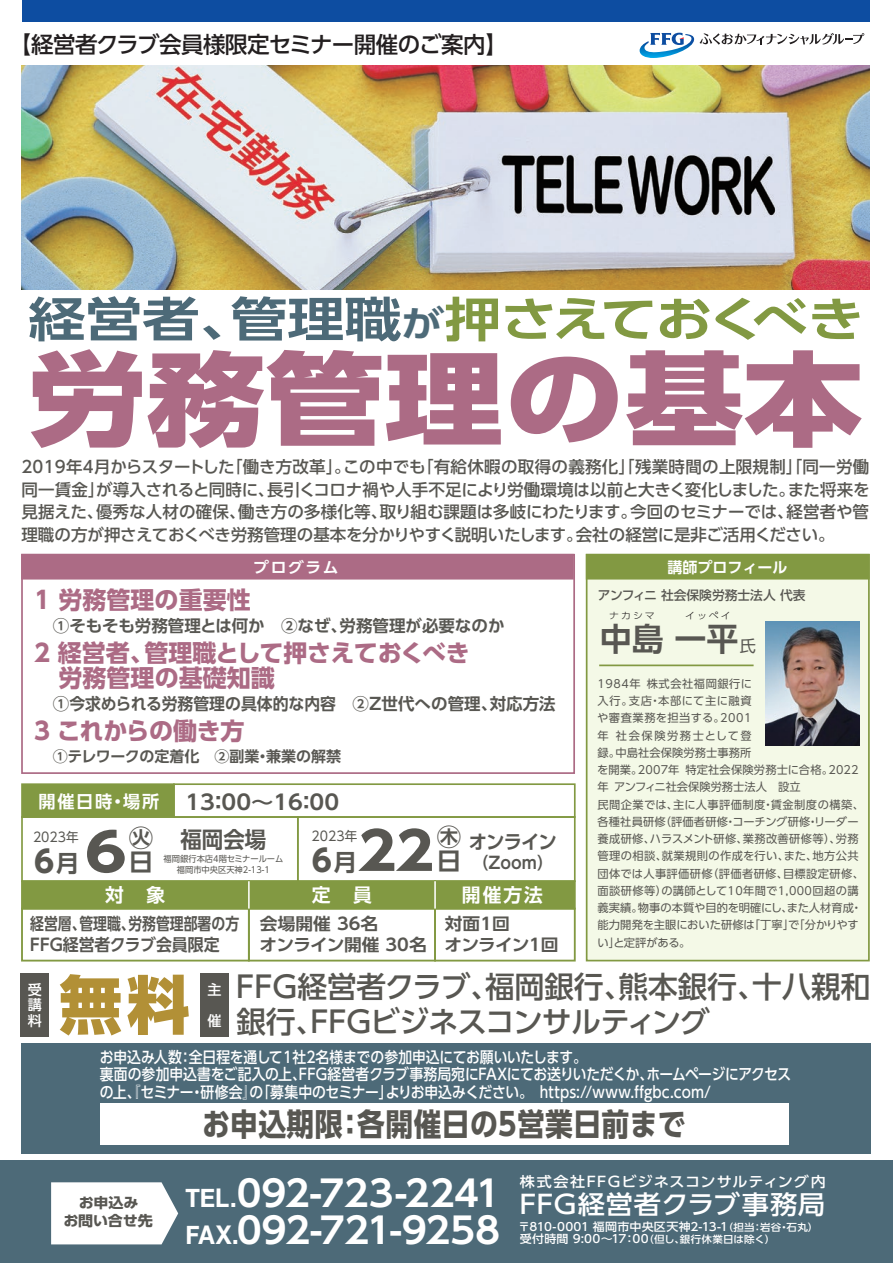
<style>
.page{position:relative;width:893px;height:1263px;background:#fff}
.page>*{position:absolute;margin:0;border:0;box-sizing:border-box;transform-origin:0 0}
.t1{font:800 101.7px "UD Shin Go Pr 6 N";color:#ac6b85;scale:1.17 1}
.t2{font:800 63.15px "UD Shin Go Pro";color:#b29036}
.t3{font:700 51.9px "UD Shin Go Pro";color:#585752;scale:1.11 1}
.t4{font:700 51.9px "UD Shin Go Pro";color:#585752;scale:1.22 1}
.t5{font:700 47.4px "UD Shin Go Pr 6 N De";letter-spacing:-.015em;color:#829942;scale:1.2 1}
.t6{font:700 35.7px/36.8px "UD Shin Go Pro De";letter-spacing:-.015em;color:#fff;scale:1.05 1}
.t7{font:700 31.95px "UD Shin Go Pro De";color:#585752}
.t8{font:700 31.2px "UD Shin Go Pro";letter-spacing:.015em;color:#585752;scale:.89 1}
.t9{font:700 30.15px "UD Shin Go Pro";color:#585752}
.t10{font:500 29.7px/34.7px "UD Shin Go Pro";letter-spacing:-.025em;color:#585752}
.t11{font:500 25.5px "UD Shin Go Pro";letter-spacing:.025em;color:#fff;scale:1.06 1}
.t12{font:700 24.15px "UD Shin Go Pro De";color:#585752}
.t13{font:700 24px/25.5px "UD Shin Go Pr 6 N";color:#ac6b85}
.t14{font:500 22.5px "UD Shin Go Pro";letter-spacing:-.025em;color:#231f20}
.t15{font:700 22.35px "UD Shin Go Pro De";color:#585752;scale:.96 1}
.t16{font:700 20.7px "UD Shin Go Pro De";color:#585752;scale:1.09 1}
.t17{font:700 19.2px "UD Shin Go Pro De";letter-spacing:-.05em;color:#585752;scale:.96 1}
.t18{font:700 18.75px "UD Shin Go Pro De";color:#fff}
.t19{font:700 17.25px "UD Shin Go Pro De";letter-spacing:.095em;color:#fff}
.t20{font:700 16.8px/21.3px "UD Shin Go Pro De";color:#585752;scale:.83 1}
.t21{font:700 16.8px/21.3px "UD Shin Go Pro De";color:#585752;scale:1.06 1}
.t22{font:700 16.8px/21.3px "UD Shin Go Pro De";letter-spacing:-.025em;color:#585752;scale:1.06 1}
.t23{font:700 16.65px "UD Shin Go Pro De";color:#585752;scale:.96 1}
.t24{font:500 16.5px/22.5px "UD Shin Go Pr 6 N";letter-spacing:-.02em;color:#585752;text-align:justify}
.t25{font:700 16.5px "UD Shin Go Pr 6 N De";color:#585752}
.t26{font:500 15.45px/17.4px "UD Shin Go Pro";letter-spacing:-.01em;color:#fff;scale:.89 1}
.t27{font:700 15px "UD Shin Go Pr 6 N De";color:#585752}
.t28{font:700 15px "UD Shin Go Pro De";color:#fff}
.t29{font:700 15px "UD Shin Go Pro De";color:#fff;scale:1.05 1}
.t30{font:500 14.25px "UD Shin Go Pro";letter-spacing:.08em;color:#fff;scale:1.06 1}
.t31{font:700 14.1px "UD Shin Go Pro";letter-spacing:-.005em;color:#585752;scale:1.06 1}
.t32{font:500 14.1px "UD Shin Go Pro";color:#fff}
.t33{font:13.2px "UD Shin Go Pro";color:#585752;scale:.95 1}
.t34{font:500 12.75px "UD Shin Go Pro";color:#585752}
.t35{font:11.25px/17.2px "UD Shin Go Pr 6 N";letter-spacing:.015em;color:#585752}
.t36{font:500 11.25px/12.8px "UD Shin Go Pro";letter-spacing:.02em;color:#fff;scale:1.06 1}
.t37{font:300 9px "UD Shin Go Pro";letter-spacing:.2em;color:#231f20;scale:1.1 1}
.t38{font:8.55px/11.2px "UD Shin Go Pro";color:#585752;text-align:center;scale:.96 1}
.s1{color:#4d6a78}
.s2{font-size:35.55px;color:#4d6a78}
.s3{font-family:"UD Shin Go Pro De";font-size:23.4px}
.s4{font-family:"UD Shin Go Pro";font-weight:400;font-size:16.2px}
.s5{font-family:"Helvetica Neue";font-size:25.8px}
.s6{font-size:9.9px}
</style>
<div class="page">
<div style="left:21px;top:816px;width:278px;height:66px;border:2px solid #829942"></div>
<div style="left:173px;top:783px;width:403px;height:35px;border:2px solid #829942"></div>
<div style="left:22px;top:0;width:848px;height:22px;background:#0d4da1"></div>
<svg style="left:700px;top:33px;width:164px;height:12px"></svg>
<svg style="left:640px;top:33px;width:54px;height:25px"></svg>
<img style="left:21px;top:65px;width:849px;height:224px">
<div style="left:587px;top:555px;width:282px;height:405px;background:#f4f9e7"></div>
<div style="left:586px;top:554px;width:284px;height:407px;border:2px solid #829942"></div>
<div style="left:21px;top:554px;width:554px;height:220px;border:2px solid #ac6b85"></div>
<div style="left:586px;top:554px;width:284px;height:25px;background:#829942"></div>
<div style="left:21px;top:908px;width:229px;height:53px;border:2px solid #829942"></div>
<div style="left:22px;top:784px;width:152px;height:33px;background:#829942"></div>
<div style="left:21px;top:783px;width:154px;height:35px;border:2px solid #829942"></div>
<div style="left:21px;top:554px;width:553px;height:25px;background:#ac6b85"></div>
<hr style="left:599px;top:664px;width:155px;height:2px;background:#829942">
<div style="left:22px;top:881px;width:227px;height:27px;background:#829942"></div>
<div style="left:21px;top:880px;width:229px;height:29px;border:2px solid #829942"></div>
<div style="left:248px;top:908px;width:188px;height:53px;border:2px solid #829942"></div>
<div style="left:249px;top:881px;width:186px;height:27px;background:#829942"></div>
<div style="left:248px;top:880px;width:188px;height:29px;border:2px solid #829942"></div>
<hr style="left:248px;top:881px;width:2px;height:27px;background:#fff">
<div style="left:434px;top:908px;width:142px;height:53px;border:2px solid #829942"></div>
<div style="left:435px;top:881px;width:140px;height:27px;background:#829942"></div>
<div style="left:434px;top:880px;width:142px;height:29px;border:2px solid #829942"></div>
<hr style="left:434px;top:881px;width:2px;height:27px;background:#fff">
<img style="left:766px;top:621px;width:94px;height:124px">
<div style="left:0;top:1160px;width:893px;height:103px;background:#4d6a78"></div>
<svg style="left:51px;top:1182px;width:127px;height:62px;background:#f2f4f5"></svg>
<div style="left:21px;top:973px;width:28px;height:63px;background:#585752"></div>
<div style="left:201px;top:973px;width:28px;height:63px;background:#585752"></div>
<div style="left:21px;top:1043px;width:849px;height:111px;background:#4d6a78"></div>
<div style="left:100px;top:1104px;width:689px;height:41px;background:#fff"></div>
<h3 class="t14" style="left:9px;top:26px;width:501px">【経営者クラブ会員様限定セミナー開催のご案内】</h3>
<h3 class="t5" style="left:28px;top:280px;width:698px"><span class="s1">経営者、管理職</span><span class="s2">が</span>押さえておくべき</h3>
<h1 class="t1" style="left:28px;top:316px;width:715px">労務管理の基本</h1>
<p class="t24" style="left:21px;top:455px;width:850px">2019年4月からスタートした「働き方改革」。この中でも「有給休暇の取得の義務化」「残業時間の上限規制」「同一労働同一賃金」が導入されると同時に、長引くコロナ禍や人手不足により労働環境は以前と大きく変化しました。また将来を見据えた、優秀な人材の確保、働き方の多様化等、取り組む課題は多岐にわたります。今回のセミナーでは、経営者や管理職の方が押さえておくべき労務管理の基本を分かりやすく説明いたします。会社の経営に是非ご活用ください。</p>
<h3 class="t29" style="left:253px;top:555px;width:83px">プログラム</h3>
<h3 class="t28" style="left:667px;top:555px;width:122px">講師プロフィール</h3>
<h3 class="t13" style="left:35px;top:587px;width:218px">1 労務管理の重要性</h3>
<h3 class="t25" style="left:53px;top:612px;width:453px">①そもそも労務管理とは何か　②なぜ、労務管理が必要なのか</h3>
<h3 class="t13" style="left:30px;top:639px;width:441px">２ 経営者、管理職として押さえておくべき　労務管理の基礎知識</h3>
<h3 class="t25" style="left:53px;top:690px;width:504px">①今求められる労務管理の具体的な内容　②Ｚ世代への管理、対応方法</h3>
<h3 class="t13" style="left:30px;top:717px;width:216px">３ これからの働き方</h3>
<h3 class="t27" style="left:53px;top:744px;width:290px">①テレワークの定着化　②副業・兼業の解禁</h3>
<h3 class="t19" style="left:39px;top:787px;width:122px">開催日時・場所</h3>
<h3 class="t16" style="left:185px;top:785px;width:142px">13：00～16：00</h3>
<h3 class="t12" style="left:129px;top:819px;width:26px">㊋</h3>
<h3 class="t4" style="left:85px;top:810px;width:36px">6</h3>
<p class="t33" style="left:33px;top:826px;width:50px">2023年</p>
<h3 class="t9" style="left:34px;top:837px;width:47px">6<span class="s3">月</span></h3>
<h3 class="t12" style="left:129px;top:842px;width:26px">日</h3>
<h3 class="t15" style="left:180px;top:821px;width:91px">福岡会場</h3>
<p class="t38" style="left:164px;top:853px;width:126px">福岡銀行本店4階セミナールーム福岡市中央区天神2-13-1</p>
<h3 class="t12" style="left:437px;top:817px;width:26px">㊍</h3>
<h3 class="t3" style="left:358px;top:809px;width:70px">22</h3>
<p class="t33" style="left:312px;top:825px;width:50px">2023年</p>
<h3 class="t9" style="left:312px;top:836px;width:47px">6<span class="s3">月</span></h3>
<h3 class="t12" style="left:437px;top:841px;width:26px">日</h3>
<h3 class="t17" style="left:469px;top:826px;width:93px">オンライン</h3>
<h3 class="t23" style="left:472px;top:849px;width:85px">（Zoom）</h3>
<h3 class="t18" style="left:105px;top:880px;width:62px">対　象</h3>
<h3 class="t18" style="left:312px;top:880px;width:62px">定　員</h3>
<h3 class="t18" style="left:462px;top:880px;width:82px">開催方法</h3>
<h3 class="t20" style="left:30px;top:913px;width:253px">経営層、管理職、労務管理部署の方<br>FFG経営者クラブ会員限定</h3>
<h3 class="t21" style="left:260px;top:912px;width:159px">会場開催 36名<br>オンライン開催 30名</h3>
<h3 class="t22" style="left:444px;top:912px;width:109px">対面1回<br>オンライン1回</h3>
<p class="t34" style="left:598px;top:585px;width:209px">アンフィニ 社会保険労務士法人 代表</p>
<p class="t37" style="left:609px;top:608px;width:43px">ナカシマ</p>
<p class="t37" style="left:685px;top:608px;width:43px">イッペイ</p>
<h3 class="t7" style="left:600px;top:613px;width:158px">中島 一平<span class="s4">氏</span></h3>
<p class="t35" style="left:597px;top:675px;width:268px">1984年株式会社福岡銀行に<br>入行。支店・本部にて主に融資<br>や審査業務を担当する。2001<br>年 社会保険労務士として登<br>録。中島社会保険労務士事務所<br>を開業。2007年特定社会保険労務士に合格。2022年アンフィニ社会保険労務士法人　設立<br>民間企業では、主に人事評価制度・賃金制度の構築、各種社員研修（評価者研修・コーチング研修・リーダー養成研修、ハラスメント研修、業務改善研修等）、労務管理の相談、就業規則の作成を行い、また、地方公共団体では人事評価研修（評価者研修、目標設定研修、面談研修等）の講師として10年間で1,000回超の講義実績。物事の本質や目的を明確にし、また人材育成・能力開発を主眼においた研修は「丁寧」で「分かりやすい」と定評がある。</p>
<p class="t32" style="left:28px;top:978px;width:16px">受</p>
<p class="t32" style="left:28px;top:993px;width:16px">講</p>
<p class="t32" style="left:28px;top:1009px;width:16px">料</p>
<h2 class="t2" style="left:59px;top:953px;width:132px">無料</h2>
<h3 class="t10" style="left:231px;top:969px;width:641px">ＦＦＧ経営者クラブ、福岡銀行、熊本銀行、十八親和銀行、ＦＦＧビジネスコンサルティング</h3>
<h3 class="t26" style="left:100px;top:1048px;width:778px">お申込み人数：全日程を通して１社2名様までの参加申込にてお願いいたします。<br>裏面の参加申込書をご記入の上、FFG経営者クラブ事務局宛にFAXにてお送りいただくか、ホームページにアクセスの上『、セミナー・研修会』の「募集中のセミナー」よりお申込みください。 https://www.ffgbc.com/</h3>
<h3 class="t8" style="left:202px;top:1098px;width:545px">お申込期限：各開催日の5営業日前まで</h3>
<p class="t32" style="left:208px;top:978px;width:16px">主</p>
<p class="t32" style="left:207px;top:1009px;width:16px">催</p>
<p class="t31" style="left:79px;top:1191px;width:58px">お申込み</p>
<p class="t31" style="left:63px;top:1209px;width:86px">お問い合せ先</p>
<h3 class="t6" style="left:185px;top:1174px;width:302px"><span class="s5">TEL.</span>092-723-2241<br><span class="s5">FAX.</span>092-721-9258</h3>
<p class="t30" style="left:520px;top:1170px;width:290px">株式会社FFGビジネスコンサルティング内</p>
<p class="t36" style="left:518px;top:1219px;width:285px">〒810-0001 福岡市中央区天神2-13-1<span class="s6">（担当：岩谷・石丸）</span>受付時間 9:00～17：00<span class="s6">（但し、銀行休業日は除く）</span></p>
<h3 class="t11" style="left:520px;top:1183px;width:289px">FFG経営者クラブ事務局</h3>
</div>
